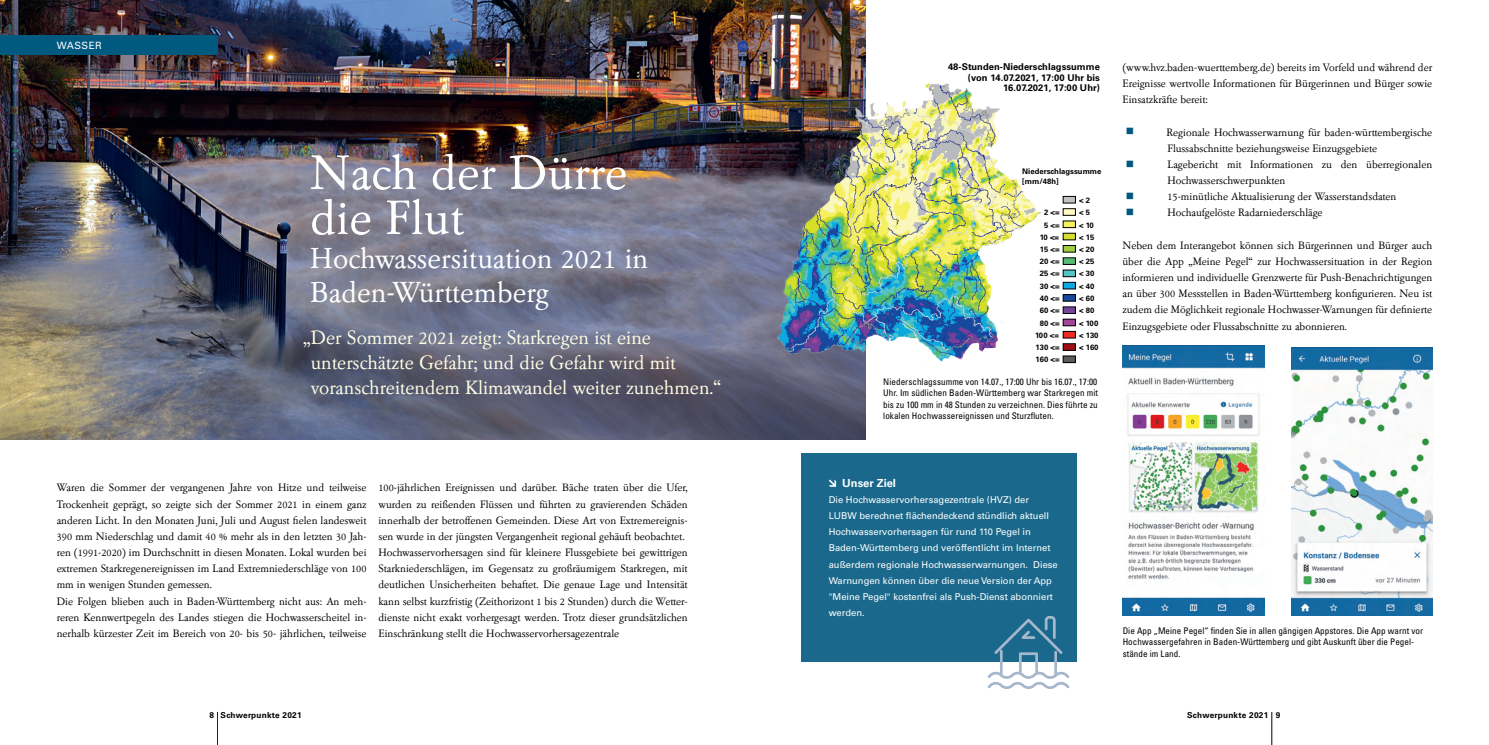
<style>
.page{position:relative;width:1489px;height:745px;background:#fff}
.page>*{position:absolute;margin:0;border:0;box-sizing:border-box;transform-origin:0 0}
.H2-Hauptthema_-_Head{font:50px/45px "Garamontfor LUBWB";letter-spacing:.005em;color:#fff}
.H2-Hauptthema_-_Head-2{font:30px/33.8px "Garamontfor LUBWB";letter-spacing:.005em;color:#fff}
.Zitat{font:20px/25px "Garamontfor LUBWB";color:#fffde5}
.P-Copytext-Block{font:11.12px/16.1px "Garamontfor LUBWB";color:#000;text-align:justify}
.H3-Kastentext_Head{font:700 11.12px "Universfor LUBW 65";color:#fff}
.H1-Rubrik{font:10px "Universfor LUBW 55 Roman";letter-spacing:.05em;color:#fff}
.Kastentext{font:9.38px/16.1px "Universfor LUBW 55 Roman";color:#fff}
.Bildbeschriftung-Erk{font:700 9.38px/10.2px "Universfor LUBW 65";letter-spacing:.005em;color:#000;text-align:right}
.Bildbeschriftung-Dat{font:9.12px/11.2px "Universfor LUBW 57 Cn";letter-spacing:.005em;color:#000;text-align:justify}
.t1{font:700 8.25px "Universfor LUBW 65";letter-spacing:.03em;color:#000}
.t2{font:700 7.75px/12.2px "Universfor LUBW 65";letter-spacing:.005em;color:#000}
</style>
<div class="page">
<hr style="left:217px;top:711px;width:1px;height:33px;background:#000">
<hr style="left:1271px;top:711px;width:1px;height:33px;background:#000">
<img style="left:0;top:0;width:865px;height:439px">
<div style="left:0;top:35px;width:217px;height:20px;background:#00597f"></div>
<div style="left:801px;top:453px;width:275px;height:208px;background:#1a698c"></div>
<svg style="left:828px;top:479px;width:8px;height:7px"></svg>
<img style="left:775px;top:81px;width:267px;height:284px">
<div style="left:1063px;top:196px;width:12px;height:7px;background:#c1c2c5"></div>
<div style="left:1063px;top:196px;width:12px;height:7px;border:1px solid #000"></div>
<div style="left:1063px;top:208px;width:12px;height:7px;background:#fef9c3"></div>
<div style="left:1063px;top:208px;width:12px;height:7px;border:1px solid #000"></div>
<div style="left:1063px;top:221px;width:12px;height:6px;background:#f6ef5e"></div>
<div style="left:1063px;top:233px;width:12px;height:7px;background:#d6df29"></div>
<div style="left:1063px;top:233px;width:12px;height:7px;border:1px solid #000"></div>
<div style="left:1063px;top:245px;width:12px;height:7px;background:#a1cd45"></div>
<div style="left:1063px;top:245px;width:12px;height:7px;border:1px solid #000"></div>
<svg style="left:1063px;top:257px;width:12px;height:7px"></svg>
<div style="left:1063px;top:270px;width:12px;height:6px;background:#54c4c8"></div>
<div style="left:1063px;top:282px;width:12px;height:7px;background:#0ca9e1"></div>
<div style="left:1063px;top:282px;width:12px;height:7px;border:1px solid #000"></div>
<div style="left:1063px;top:294px;width:12px;height:7px;background:#17499f"></div>
<div style="left:1063px;top:294px;width:12px;height:7px;border:1px solid #000"></div>
<div style="left:1063px;top:307px;width:12px;height:6px;background:#75439a"></div>
<div style="left:1063px;top:319px;width:12px;height:6px;background:#a3469a"></div>
<div style="left:1063px;top:319px;width:12px;height:6px;border:1px solid #000"></div>
<div style="left:1063px;top:331px;width:12px;height:7px;background:#ee2b23"></div>
<div style="left:1063px;top:331px;width:12px;height:7px;border:1px solid #000"></div>
<div style="left:1063px;top:343px;width:12px;height:7px;background:#a10f16"></div>
<div style="left:1063px;top:343px;width:12px;height:7px;border:1px solid #000"></div>
<div style="left:1063px;top:356px;width:12px;height:6px;background:#5a5b60"></div>
<div style="left:1063px;top:355px;width:12px;height:7px;border:1px solid #000"></div>
<img style="left:1291px;top:347px;width:140px;height:268px">
<svg style="left:987px;top:616px;width:82px;height:73px"></svg>
<img style="left:1122px;top:345px;width:142px;height:270px">
<h1 class="H1-Rubrik" style="left:57px;top:39px;width:47px">WASSER</h1>
<h2 class="H2-Hauptthema_-_Head" style="left:310px;top:151px;width:318px">Nach der Dürre die Flut</h2>
<h2 class="H2-Hauptthema_-_Head-2" style="left:310px;top:242px;width:339px">Hochwassersituation 2021 in<br>Baden-Württemberg</h2>
<p class="Zitat" style="left:311px;top:325px;width:412px;text-indent:-8px">„Der Sommer 2021 zeigt: Starkregen ist eine unterschätzte Gefahr; und die Gefahr wird mit voranschreitendem Klimawandel weiter zunehmen.“</p>
<p class="P-Copytext-Block" style="left:57px;top:479px;width:311px">Waren die Sommer der vergangenen Jahre von Hitze und teilweise Trockenheit geprägt, so zeigte sich der Sommer 2021 in einem ganz anderen Licht. In den Monaten Juni, Juli und August fielen landesweit 390 mm Niederschlag und damit 40 % mehr als in den letzten 30 Jah&shy;ren (1991-2020) im Durchschnitt in diesen Monaten. Lokal wurden bei extremen Starkregenereignissen im Land Extremniederschläge von 100 mm in wenigen Stunden gemessen.</p>
<p class="P-Copytext-Block" style="left:57px;top:593px;width:311px">Die Folgen blieben auch in Baden-Württemberg nicht aus: An meh&shy;reren Kennwertpegeln des Landes stiegen die Hochwasserscheitel in&shy;nerhalb kürzester Zeit im Bereich von 20- bis 50- jährlichen, teilweise</p>
<p class="P-Copytext-Block" style="left:378px;top:479px;width:311px">100-jährlichen Ereignissen und darüber. Bäche traten über die Ufer, wurden zu reißenden Flüssen und führten zu gravierenden Schäden innerhalb der betroffenen Gemeinden. Diese Art von Extremereignis&shy;sen wurde in der jüngsten Vergangenheit regional gehäuft beobachtet.</p>
<p class="P-Copytext-Block" style="left:378px;top:544px;width:311px">Hochwasservorhersagen sind für kleinere Flussgebiete bei gewittrigen Starkniederschlägen, im Gegensatz zu großräumigem Starkregen, mit deutlichen Unsicherheiten behaftet. Die genaue Lage und Intensität kann selbst kurzfristig (Zeithorizont 1 bis 2 Stunden) durch die Wetter&shy;dienste nicht exakt vorhergesagt werden. Trotz dieser grundsätzlichen Einschränkung stellt die Hochwasservorhersagezentrale</p>
<p class="Bildbeschriftung-Erk" style="left:948px;top:62px;width:153px">48-Stunden-Niederschlagssumme (von 14.07.2021, 17:00 Uhr bis<br>16.07.2021, 17:00 Uhr)</p>
<p class="t2" style="left:1022px;top:166px;width:81px;line-height:10.2px">Niederschlagssumme [mm/48h]</p>
<p class="t2" style="left:1035px;top:206px;width:26px;text-align:right">2 &lt;=<br>5 &lt;=<br>10 &lt;=<br>15 &lt;=<br>20 &lt;=<br>25 &lt;=<br>30 &lt;=<br>40 &lt;=<br>60 &lt;=<br>80 &lt;=<br>100 &lt;=<br>130 &lt;=<br>160 &lt;=</p>
<p class="t2" style="left:1078px;top:194px;width:12px;line-height:11.8px">&lt; 2 &lt; 5</p>
<p class="t2" style="left:1078px;top:219px;width:21px">&lt; 10 &lt; 15 &lt; 20 &lt; 25 &lt; 30 &lt; 40 &lt; 60 &lt; 80 &lt; 100 &lt; 130 &lt; 160</p>
<p class="Bildbeschriftung-Dat" style="left:883px;top:376px;width:216px">Niederschlagssumme von 14.07., 17:00 Uhr bis 16.07., 17:00<br>Uhr. Im südlichen Baden-Württemberg war Starkregen mit bis zu 100 mm in 48 Stunden zu verzeichnen. Dies führte zu lokalen Hochwassereignissen und Sturzfluten.</p>
<p class="P-Copytext-Block" style="left:1122px;top:59px;width:311px">(www.hvz.baden-wuerttemberg.de) bereits im Vorfeld und während der Ereignisse wertvolle Informationen für Bürgerinnen und Bürger sowie Einsatzkräfte bereit:</p>
<p class="P-Copytext-Block" style="left:1166px;top:124px;width:267px">Regionale Hochwasserwarnung für baden-württembergische<br>Flussabschnitte beziehungsweise Einzugsgebiete</p>
<p class="P-Copytext-Block" style="left:1167px;top:156px;width:266px">Lagebericht mit Informationen zu den überregionalen<br>Hochwasserschwerpunkten</p>
<p class="P-Copytext-Block" style="left:1167px;top:189px;width:230px">15-minütliche Aktualisierung der Wasserstandsdaten</p>
<p class="P-Copytext-Block" style="left:1167px;top:205px;width:157px">Hochaufgelöste Radarniederschläge</p>
<p class="P-Copytext-Block" style="left:1122px;top:237px;width:311px">Neben dem Interangebot können sich Bürgerinnen und Bürger auch über die App „Meine Pegel“ zur Hochwassersituation in der Region informieren und individuelle Grenzwerte für Push-Benachrichtigungen an über 300 Messstellen in Baden-Württemberg konfigurieren. Neu ist zudem die Möglichkeit regionale Hochwasser-Warnungen für definierte Einzugsgebiete oder Flussabschnitte zu abonnieren.</p>
<h3 class="H3-Kastentext_Head" style="left:842px;top:476px;width:55px">Unser Ziel</h3>
<p class="Kastentext" style="left:828px;top:491px;width:230px">Die Hochwasservorhersagezentrale (HVZ) der LUBW berechnet flächendeckend stündlich aktuell Hochwasservorhersagen für rund 110 Pegel in Baden-Württemberg und veröffentlicht im Internet außerdem regionale Hochwasserwarnungen. Diese Warnungen können über die neue Version der App "Meine Pegel" kostenfrei als Push-Dienst abonniert werden.</p>
<p class="Bildbeschriftung-Dat" style="left:1122px;top:624px;width:302px;text-align:left">Die App „Meine Pegel“ finden Sie in allen gängigen Appstores. Die App warnt vor<br>Hochwassergefahren in Baden-Württemberg und gibt Auskunft über die Pegel&shy;stände im Land.</p>
<p class="t1" style="left:209px;top:710px;width:94px">8 Schwerpunkte 2021</p>
<p class="t1" style="left:1186px;top:710px;width:95px">Schwerpunkte 2021 9</p>
</div>
